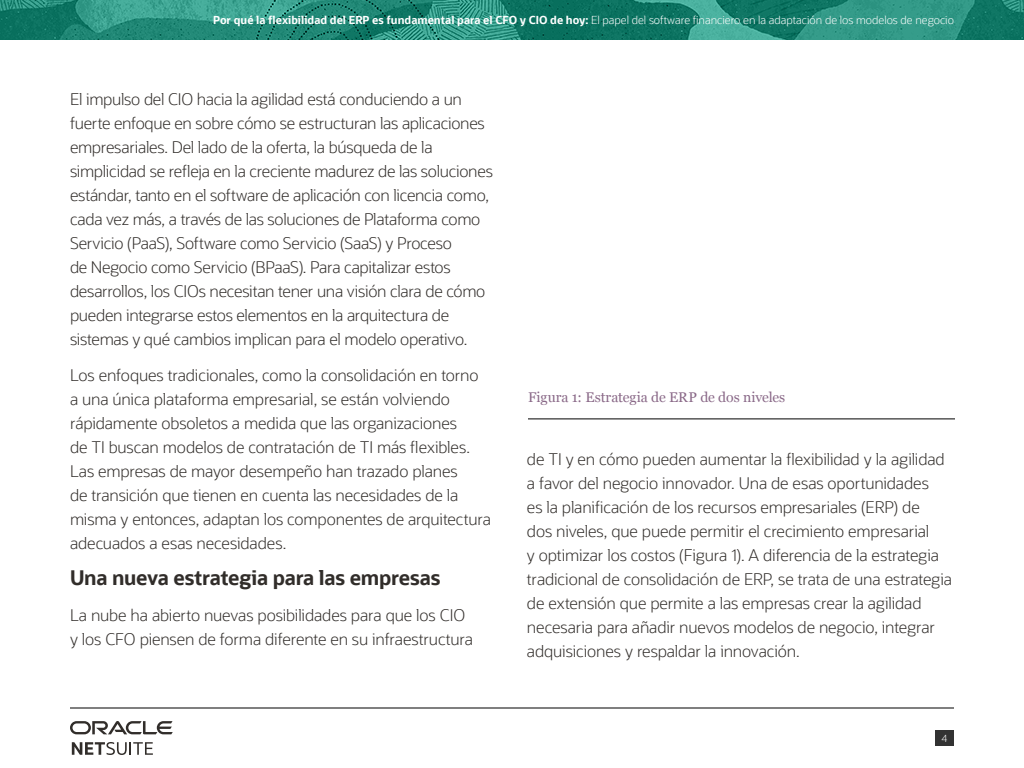
<style>
.page{position:relative;width:1024px;height:768px;background:#fff}
.page>*{position:absolute;margin:0;border:0;box-sizing:border-box;transform-origin:0 0}
.t1{font:700 20px "Oracle Sans";letter-spacing:-.015em;color:#312d2a}
.t2{font:300 16px/24px "Oracle Sans";letter-spacing:-.01em;color:#312d2a}
.t3{font:14px "Georgia";color:#8a6988}
.t4{font:300 11px "Oracle Sans";color:#fff}
.t5{font:300 10px "Oracle Sans";color:#fff}
.s1{font-weight:700}
</style>
<div class="page">
<hr style="left:528px;top:419px;width:427px;height:1px;background:#000">
<img style="left:0;top:0;width:1024px;height:40px">
<div style="left:935px;top:730px;width:19px;height:16px;background:#323232"></div>
<hr style="left:70px;top:708px;width:884px;height:1px;background:#000">
<svg style="left:72px;top:742px;width:81px;height:13px"></svg>
<svg style="left:70px;top:721px;width:103px;height:13px"></svg>
<p class="t4" style="left:213px;top:14px;width:742px"><span class="s1">Por qué la flexibilidad del ERP es fundamental para el CFO y CIO de hoy:</span> El papel del software financiero en la adaptación de los modelos de negocio</p>
<p class="t2" style="left:70px;top:87px;width:424px">El impulso del CIO hacia la agilidad está conduciendo a un fuerte enfoque en sobre cómo se estructuran las aplicaciones empresariales. Del lado de la oferta, la búsqueda de la simplicidad se refleja en la creciente madurez de las soluciones estándar, tanto en el software de aplicación con licencia como, cada vez más, a través de las soluciones de Plataforma como Servicio (PaaS), Software como Servicio (SaaS) y Proceso<br>de Negocio como Servicio (BPaaS). Para capitalizar estos desarrollos, los CIOs necesitan tener una visión clara de cómo pueden integrarse estos elementos en la arquitectura de sistemas y qué cambios implican para el modelo operativo.</p>
<p class="t2" style="left:70px;top:363px;width:423px">Los enfoques tradicionales, como la consolidación en torno<br>a una única plataforma empresarial, se están volviendo rápidamente obsoletos a medida que las organizaciones<br>de TI buscan modelos de contratación de TI más flexibles.<br>Las empresas de mayor desempeño han trazado planes<br>de transición que tienen en cuenta las necesidades de la misma y entonces, adaptan los componentes de arquitectura adecuados a esas necesidades.</p>
<p class="t1" style="left:70px;top:565px;width:372px">Una nueva estrategia para las empresas</p>
<p class="t2" style="left:70px;top:603px;width:405px">La nube ha abierto nuevas posibilidades para que los CIO y los CFO piensen de forma diferente en su infraestructura</p>
<p class="t3" style="left:528px;top:387px;width:259px">Figura 1: Estrategia de ERP de dos niveles</p>
<p class="t2" style="left:527px;top:447px;width:427px">de TI y en cómo pueden aumentar la flexibilidad y la agilidad a favor del negocio innovador. Una de esas oportunidades<br>es la planificación de los recursos empresariales (ERP) de<br>dos niveles, que puede permitir el crecimiento empresarial<br>y optimizar los costos (Figura 1). A diferencia de la estrategia tradicional de consolidación de ERP, se trata de una estrategia de extensión que permite a las empresas crear la agilidad necesaria para añadir nuevos modelos de negocio, integrar adquisiciones y respaldar la innovación.</p>
<p class="t5" style="left:942px;top:732px;width:7px">4</p>
</div>
